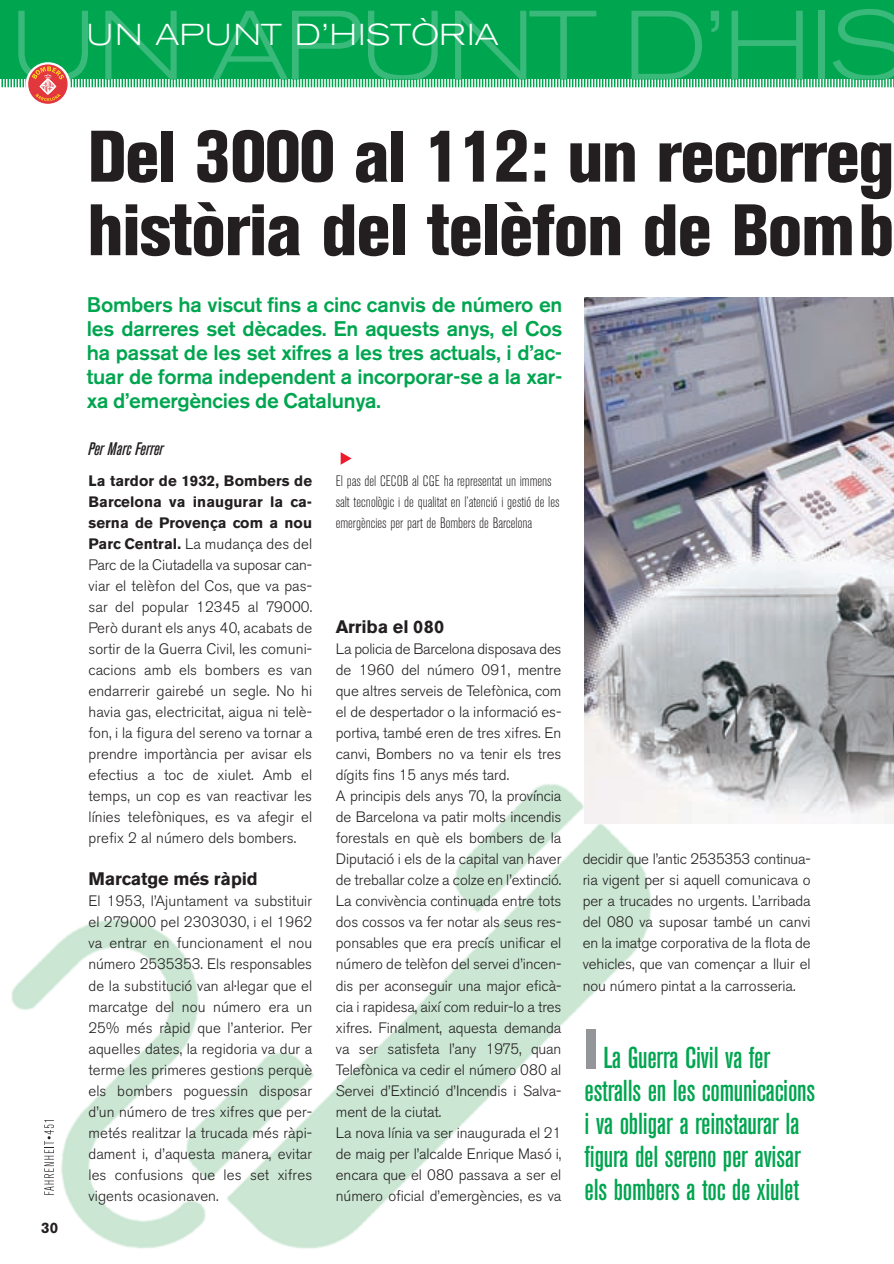
<style>
.page{position:relative;width:894px;height:1264px;background:#fff}
.page>*{position:absolute;margin:0;border:0;box-sizing:border-box;transform-origin:0 0}
.t1{font:800 condensed 72px/73.5px "Akzidenz Grotesk BE";letter-spacing:-.015em;color:#231f20}
.t2{font:500 condensed 30px/33px "Akzidenz Grotesk BE";letter-spacing:-.005em;color:#00a54f}
.t3{font:300 expanded 30px "Akzidenz Grotesk BE";letter-spacing:.025em;color:#fff}
.t4{font:500 21px/24px "Akzidenz Grotesk BE";letter-spacing:-.01em;color:#00a54f;text-align:justify}
.t5{font:700 18px "Akzidenz Grotesk BE";letter-spacing:-.005em;color:#231f20}
.t6{font:italic 500 condensed 18px "Akzidenz Grotesk BE";letter-spacing:-.005em;color:#231f20}
.t7{font:300 15px/21px "Akzidenz Grotesk BE";letter-spacing:-.005em;color:#231f20;text-align:justify}
.t8{font:300 condensed 15px/21px "Akzidenz Grotesk BE";color:#231f20}
.t9{font:700 15px "Akzidenz Grotesk BE";color:#231f20}
.s1{font-weight:700}
</style>
<div class="page">
<img style="left:11px;top:784px;width:647px;height:465px">
<img style="left:584px;top:297px;width:309px;height:526px">
<div style="left:0;top:0;width:893px;height:79px;background:#00a54f"></div>
<svg style="left:28px;top:64px;width:40px;height:40px"></svg>
<svg style="left:1px;top:9px;width:892px;height:92px"></svg>
<svg style="left:44px;top:1120px;width:10px;height:74px"></svg>
<svg style="left:340px;top:452px;width:11px;height:13px"></svg>
<div style="left:586px;top:1029px;width:9px;height:39px;background:#939598"></div>
<p class="t3" style="left:87px;top:23px;width:413px">UN APUNT D’HISTÒRIA</p>
<p class="t9" style="left:41px;top:1222px;width:18px">30</p>
<p class="t1" style="left:88px;top:126px;width:808px">Del 3000 al 112: un recorreg història del telèfon de Bomb</p>
<p class="t4" style="left:87px;top:295px;width:477px">Bombers ha viscut fins a cinc canvis de número en les darreres set dècades. En aquests anys, el Cos ha passat de les set xifres a les tres actuals, i d’ac&shy;tuar de forma independent a incorporar-se a la xar&shy;xa d’emergències de Catalunya.</p>
<p class="t6" style="left:88px;top:442px;width:77px">Per Marc Ferrer</p>
<p class="t7" style="left:88px;top:472px;width:225px"><span class="s1">La tardor de 1932, Bombers de Barcelona va inaugurar la ca&shy;serna de Provença com a nou Parc Central.</span> La mudança des del Parc de la Ciutadella va suposar can&shy;viar el telèfon del Cos, que va pas&shy;sar del popular 12345 al 79000.<br>Però durant els anys 40, acabats de sortir de la Guerra Civil, les comuni&shy;cacions amb els bombers es van endarrerir gairebé un segle. No hi havia gas, electricitat, aigua ni telè&shy;fon, i la figura del sereno va tornar a prendre importància per avisar els efectius a toc de xiulet. Amb el temps, un cop es van reactivar les línies telefòniques, es va afegir el prefix 2 al número dels bombers.</p>
<p class="t5" style="left:88px;top:872px;width:171px">Marcatge més ràpid</p>
<p class="t7" style="left:88px;top:892px;width:225px">El 1953, l’Ajuntament va substituir el 279000 pel 2303030, i el 1962 va entrar en funcionament el nou número 2535353. Els responsables de la substitució van al·legar que el marcatge del nou número era un 25% més ràpid que l’anterior. Per aquelles dates, la regidoria va dur a terme les primeres gestions perquè els bombers poguessin disposar d’un número de tres xifres que per&shy;metés realitzar la trucada més ràpi&shy;dament i, d’aquesta manera, evitar les confusions que les set xifres vigents ocasionaven.</p>
<p class="t8" style="left:335px;top:472px;width:225px">El pas del CECOB al CGE ha representat un immens salt tecnològic i de qualitat en l’atenció i gestió de les emergències per part de Bombers de Barcelona</p>
<p class="t5" style="left:336px;top:620px;width:110px">Arriba el 080</p>
<p class="t7" style="left:336px;top:640px;width:227px;text-align:left">La policia de Barcelona disposava des de 1960 del número 091, mentre que altres serveis de Telefònica, com el de despertador o la informació es&shy;portiva, també eren de tres xifres. En canvi, Bombers no va tenir els tres dígits fins 15 anys més tard.<br>A principis dels anys 70, la província de Barcelona va patir molts incendis forestals en què els bombers de la Diputació i els de la capital van haver de treballar colze a colze en l’extinció.<br>La convivència continuada entre tots dos cossos va fer notar als seus res&shy;ponsables que era precís unificar el número de telèfon del servei d’incen&shy;dis per aconseguir una major eficà&shy;cia i rapidesa, així com reduir-lo a tres xifres. Finalment, aquesta demanda va ser satisfeta l’any 1975, quan Telefònica va cedir el número 080 al Servei d’Extinció d’Incendis i Salva&shy;ment de la ciutat.<br>La nova línia va ser inaugurada el 21 de maig per l’alcalde Enrique Masó i, encara que el 080 passava a ser el número oficial d’emergències, es va</p>
<p class="t7" style="left:582px;top:850px;width:229px">decidir que l’antic 2535353 continua&shy;ria vigent per si aquell comunicava o per a trucades no urgents. L’arribada del 080 va suposar també un canvi en la imatge corporativa de la flota de vehicles, que van començar a lluir el nou número pintat a la carrosseria.</p>
<p class="t2" style="left:584px;top:1043px;width:232px;text-indent:19px">La Guerra Civil va fer estralls en les comunicacions i va obligar a reinstaurar la figura del sereno per avisar els bombers a toc de xiulet</p>
</div>
